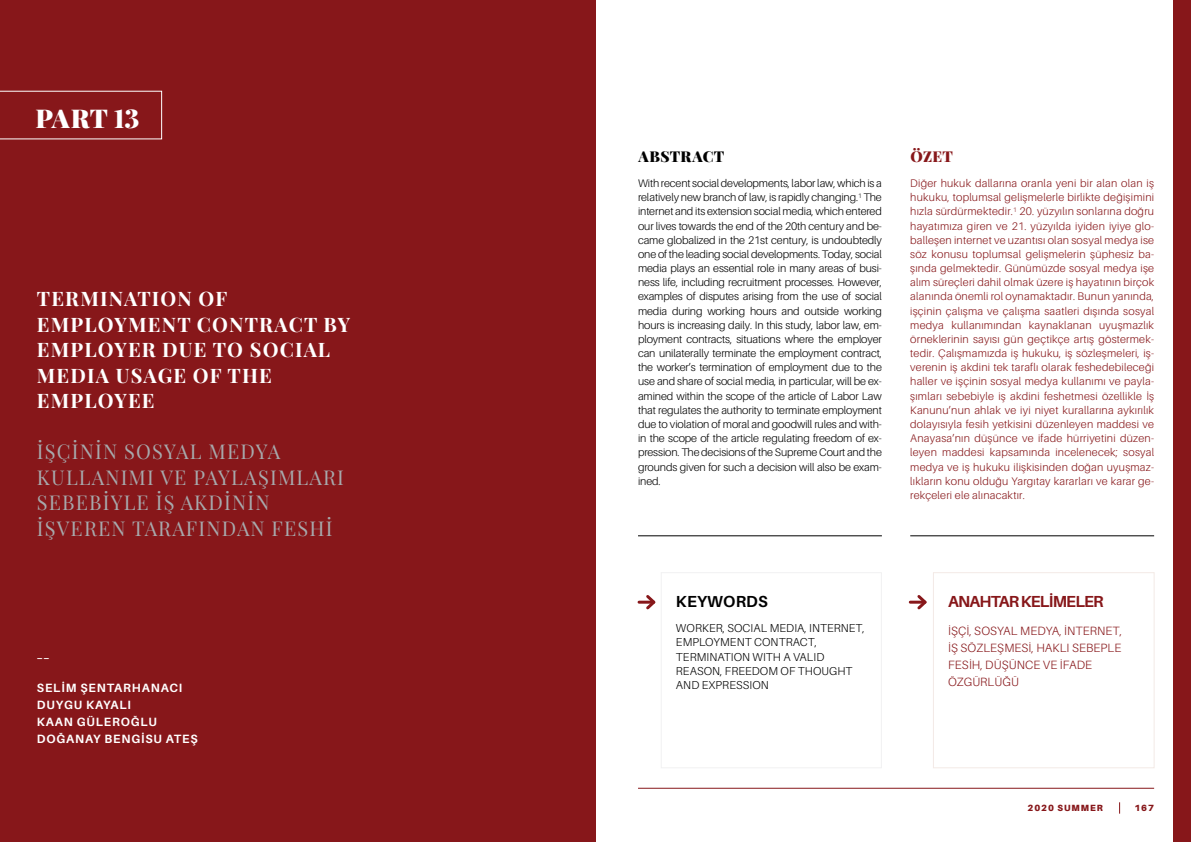
<style>
.page{position:relative;width:1191px;height:842px;background:#fff}
.page>*{position:absolute;margin:0;border:0;box-sizing:border-box;transform-origin:0 0}
.t1{font:900 26px "Playfair Display";color:#fff}
.t2{font:20px/25.5px "Playfair Display";letter-spacing:.06em;color:#a7a9ac}
.t3{font:700 20px/25.5px "Playfair Display";letter-spacing:.06em;color:#fff}
.t4{font:700 16px "Aileron";letter-spacing:-.05em;color:#87171a}
.t5{font:700 16px "Aileron";letter-spacing:.01em;color:#000}
.t6{font:900 15px "Playfair Display";letter-spacing:.025em;color:#000}
.t7{font:900 15px "Playfair Display";color:#87171a}
.t8{font:300 12px/17px "Aileron";letter-spacing:.01em;color:#87171a}
.t9{font:700 12px/17px "Aileron";letter-spacing:.07em;color:#fff}
.t10{font:italic 700 12px "Aileron";color:#fff}
.t11{font:300 11.5px/14.2px "Aileron";letter-spacing:.01em;color:#000}
.t12{font:300 11px/14.2px "Aileron";letter-spacing:.02em;color:#87171a;text-align:justify}
.t13{font:300 11px/14.2px "Aileron";letter-spacing:-.01em;color:#000;text-align:justify}
.t14{font:900 9px "Aileron";letter-spacing:.105em;color:#87171a}
</style>
<div class="page">
<hr style="left:638px;top:788px;width:516px;height:1px;background:#87171a">
<svg style="left:1119px;top:802px;width:1px;height:12px"></svg>
<hr style="left:595px;top:0;width:1px;height:842px;background:#ebebec">
<div style="left:0;top:0;width:595px;height:842px;background:#87171a"></div>
<div style="left:1174px;top:0;width:17px;height:842px;background:#87171a"></div>
<div style="left:660px;top:572px;width:222px;height:196px;border:1px solid #f1f1f2"></div>
<div style="left:933px;top:572px;width:221px;height:196px;border:1px solid #f3eae6"></div>
<hr style="left:638px;top:535px;width:244px;height:1px;background:#000">
<hr style="left:910px;top:535px;width:244px;height:1px;background:#000">
<hr style="left:639px;top:601px;width:15px;height:3px;background:#87171a">
<svg style="left:643px;top:595px;width:13px;height:15px"></svg>
<hr style="left:910px;top:601px;width:15px;height:3px;background:#87171a">
<svg style="left:914px;top:595px;width:13px;height:15px"></svg>
<svg style="left:0;top:91px;width:162px;height:48px"></svg>
<h1 class="t1" style="left:36px;top:97px;width:105px">PART 13</h1>
<h2 class="t3" style="left:37px;top:284px;width:315px">TERMINATION OF<br>EMPLOYMENT CONTRACT BY<br>EMPLOYER DUE TO SOCIAL<br>MEDIA USAGE OF THE<br>EMPLOYEE</h2>
<h2 class="t2" style="left:37px;top:437px;width:308px">İŞÇİNİN SOSYAL MEDYA<br>KULLANIMI VE PAYLAŞIMLARI<br>SEBEBİYLE İŞ AKDİNİN<br>İŞVEREN TARAFINDAN FESHİ</h2>
<p class="t10" style="left:37px;top:647px;width:14px">__</p>
<p class="t9" style="left:37px;top:679px;width:162px">SELIM ŞENTARHANACI<br>DUYGU KAYALI<br>KAAN GÜLEROĞLU<br>DOĞANAY BENGISU ATEŞ</p>
<h3 class="t6" style="left:638px;top:144px;width:87px">ABSTRACT</h3>
<p class="t13" style="left:638px;top:176px;width:245px">With recent social developments, labor law, which is a relatively new branch of law, is rapidly changing.<sup>1</sup> The internet and its extension social media, which entered our lives towards the end of the 20th century and be&shy;came globalized in the 21st century, is undoubtedly one of the leading social developments. Today, social media plays an essential role in many areas of busi&shy;ness life, including recruitment processes. However, examples of disputes arising from the use of social media during working hours and outside working hours is increasing daily. In this study, labor law, em&shy;ployment contracts, situations where the employer can unilaterally terminate the employment contract, the worker’s termination of employment due to the use and share of social media, in particular, will be ex&shy;amined within the scope of the article of Labor Law that regulates the authority to terminate employment due to violation of moral and goodwill rules and with&shy;in the scope of the article regulating freedom of ex&shy;pression. The decisions of the Supreme Court and the grounds given for such a decision will also be exam&shy;ined.</p>
<h3 class="t7" style="left:910px;top:144px;width:44px">ÖZET</h3>
<p class="t12" style="left:910px;top:176px;width:245px">Diğer hukuk dallarına oranla yeni bir alan olan iş hukuku, toplumsal gelişmelerle birlikte değişimini hızla sürdürmektedir.<sup>1</sup> 20. yüzyılın sonlarına doğru hayatımıza giren ve 21. yüzyılda iyiden iyiye glo&shy;balleşen internet ve uzantısı olan sosyal medya ise söz konusu toplumsal gelişmelerin şüphesiz ba&shy;şında gelmektedir. Günümüzde sosyal medya işe alım süreçleri dahil olmak üzere iş hayatının birçok alanında önemli rol oynamaktadır. Bunun yanında, işçinin çalışma ve çalışma saatleri dışında sosyal medya kullanımından kaynaklanan uyuşmazlık örneklerinin sayısı gün geçtikçe artış göstermek&shy;tedir. Çalışmamızda iş hukuku, iş sözleşmeleri, iş&shy;verenin iş akdini tek taraflı olarak feshedebileceği haller ve işçinin sosyal medya kullanımı ve payla&shy;şımları sebebiyle iş akdini feshetmesi özellikle İş Kanunu’nun ahlak ve iyi niyet kurallarına aykırılık dolayısıyla fesih yetkisini düzenleyen maddesi ve Anayasa’nın düşünce ve ifade hürriyetini düzen&shy;leyen maddesi kapsamında incelenecek; sosyal medya ve iş hukuku ilişkisinden doğan uyuşmaz&shy;lıkların konu olduğu Yargıtay kararları ve karar ge&shy;rekçeleri ele alınacaktır.</p>
<h3 class="t5" style="left:676px;top:592px;width:93px">KEYWORDS</h3>
<p class="t11" style="left:676px;top:621px;width:190px">WORKER, SOCIAL MEDIA, INTERNET,<br>EMPLOYMENT CONTRACT,<br>TERMINATION WITH A VALID<br>REASON, FREEDOM OF THOUGHT<br>AND EXPRESSION</p>
<h3 class="t4" style="left:948px;top:592px;width:157px">ANAHTAR KELİMELER</h3>
<p class="t8" style="left:948px;top:622px;width:175px">İŞÇI, SOSYAL MEDYA, İNTERNET,<br>İŞ SÖZLEŞMESI, HAKLI SEBEPLE<br>FESI H, DÜŞÜNCE VE İFADE<br>ÖZGÜRLÜĞÜ</p>
<p class="t14" style="left:1027px;top:802px;width:77px">2020 SUMMER</p>
<p class="t14" style="left:1134px;top:802px;width:21px">167</p>
</div>
